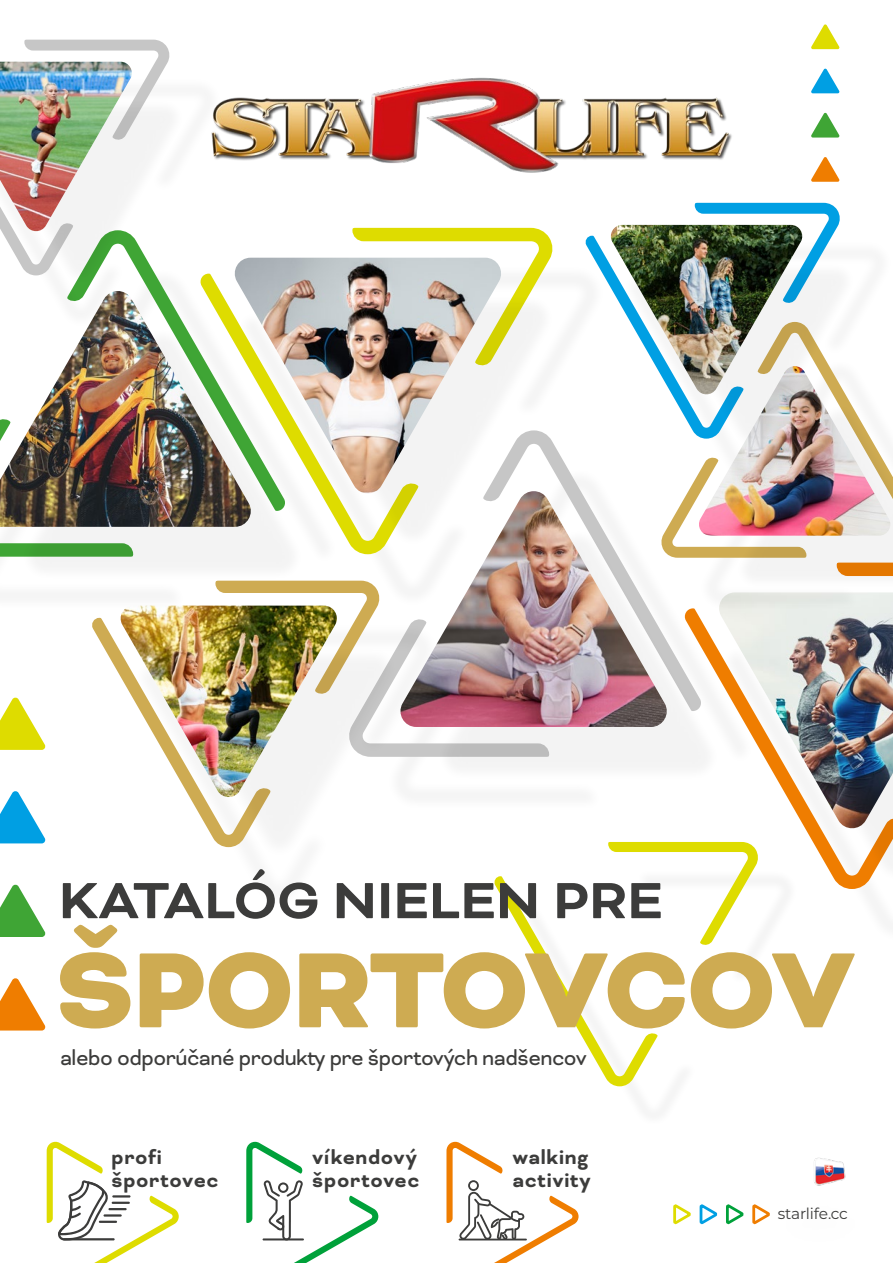
<style>
.page{position:relative;width:893px;height:1263px;background:#fff}
.page>*{position:absolute;margin:0;border:0;box-sizing:border-box;transform-origin:0 0}
.t1{font:900 123px "Bicyclette";letter-spacing:-.02em;color:#ceab52}
.t2{font:700 58.5px "Bicyclette";color:#3c3c3b}
.t3{font:24px "Bicyclette";letter-spacing:-.02em;color:#3c3c3b}
.t4{font:700 22.5px/22.6px "Bicyclette";letter-spacing:.03em;color:#3c3c3b}
.t5{font:15.45px "Montserrat";letter-spacing:-.01em;color:#3c3c3b}
</style>
<div class="page">
<div style="left:437px;top:527px;width:284px;height:254px;background:#000;opacity:.05"></div>
<img style="left:414px;top:527px;width:254px;height:200px">
<div style="left:237px;top:264px;width:369px;height:344px;background:#000;opacity:.05"></div>
<svg style="left:284px;top:227px;width:273px;height:329px"></svg>
<div style="left:271px;top:294px;width:284px;height:254px;background:#000;opacity:.05"></div>
<img style="left:284px;top:258px;width:219px;height:235px">
<div style="left:133px;top:621px;width:308px;height:287px;background:#000;opacity:.05"></div>
<svg style="left:93px;top:578px;width:291px;height:272px"></svg>
<div style="left:161px;top:646px;width:237px;height:212px;background:#000;opacity:.05"></div>
<img style="left:119px;top:611px;width:219px;height:186px">
<div style="left:0;top:266px;width:339px;height:345px;background:#000;opacity:.05"></div>
<svg style="left:0;top:257px;width:284px;height:302px"></svg>
<div style="left:21px;top:327px;width:284px;height:254px;background:#000;opacity:.05"></div>
<img style="left:0;top:291px;width:252px;height:236px">
<svg style="left:686px;top:560px;width:182px;height:329px"></svg>
<div style="left:755px;top:628px;width:138px;height:254px;background:#000;opacity:.05"></div>
<img style="left:717px;top:612px;width:176px;height:218px">
<div style="left:698px;top:358px;width:195px;height:254px;background:#000;opacity:.05"></div>
<svg style="left:657px;top:493px;width:78px;height:67px"></svg>
<div style="left:735px;top:402px;width:158px;height:188px;background:#000;opacity:.05"></div>
<img style="left:697px;top:493px;width:195px;height:43px">
<div style="left:622px;top:239px;width:271px;height:254px;background:#000;opacity:.05"></div>
<svg style="left:586px;top:202px;width:258px;height:239px"></svg>
<div style="left:647px;top:261px;width:209px;height:187px;background:#000;opacity:.05"></div>
<img style="left:609px;top:225px;width:195px;height:171px">
<div style="left:0;top:76px;width:223px;height:254px;background:#000;opacity:.05"></div>
<svg style="left:0;top:39px;width:174px;height:59px"></svg>
<div style="left:0;top:98px;width:186px;height:187px;background:#000;opacity:.05"></div>
<img style="left:0;top:62px;width:133px;height:171px">
<svg style="left:673px;top:1204px;width:97px;height:20px"></svg>
<svg style="left:811px;top:24px;width:29px;height:25px"></svg>
<svg style="left:811px;top:68px;width:29px;height:25px"></svg>
<svg style="left:811px;top:113px;width:29px;height:25px"></svg>
<svg style="left:811px;top:157px;width:29px;height:25px"></svg>
<svg style="left:0;top:697px;width:46px;height:53px"></svg>
<svg style="left:0;top:791px;width:46px;height:52px"></svg>
<svg style="left:0;top:884px;width:46px;height:53px"></svg>
<svg style="left:0;top:978px;width:46px;height:52px"></svg>
<div style="left:521px;top:869px;width:277px;height:258px;background:#fff"></div>
<svg style="left:495px;top:840px;width:267px;height:247px"></svg>
<svg style="left:46px;top:1141px;width:133px;height:122px"></svg>
<svg style="left:246px;top:1141px;width:133px;height:122px"></svg>
<hr style="left:263px;top:1238px;width:41px;height:2px;background:#3c3c3b">
<svg style="left:446px;top:1141px;width:133px;height:122px"></svg>
<hr style="left:459px;top:1238px;width:68px;height:2px;background:#3c3c3b">
<img style="left:211px;top:77px;width:521px;height:102px">
<img style="left:814px;top:1157px;width:32px;height:29px">
<h2 class="t2" style="left:59px;top:866px;width:606px">KATALÓG NIELEN PRE</h2>
<h1 class="t1" style="left:56px;top:917px;width:801px">ŠPORTOVCOV</h1>
<p class="t3" style="left:60px;top:1044px;width:528px">alebo odporúčané produkty pre športových nadšencov</p>
<p class="t4" style="left:112px;top:1146px;width:109px">profi športovec</p>
<p class="t4" style="left:312px;top:1146px;width:109px">víkendový športovec</p>
<p class="t4" style="left:512px;top:1146px;width:80px">walking activity</p>
<p class="t5" style="left:778px;top:1203px;width:72px">starlife.cc</p>
</div>
